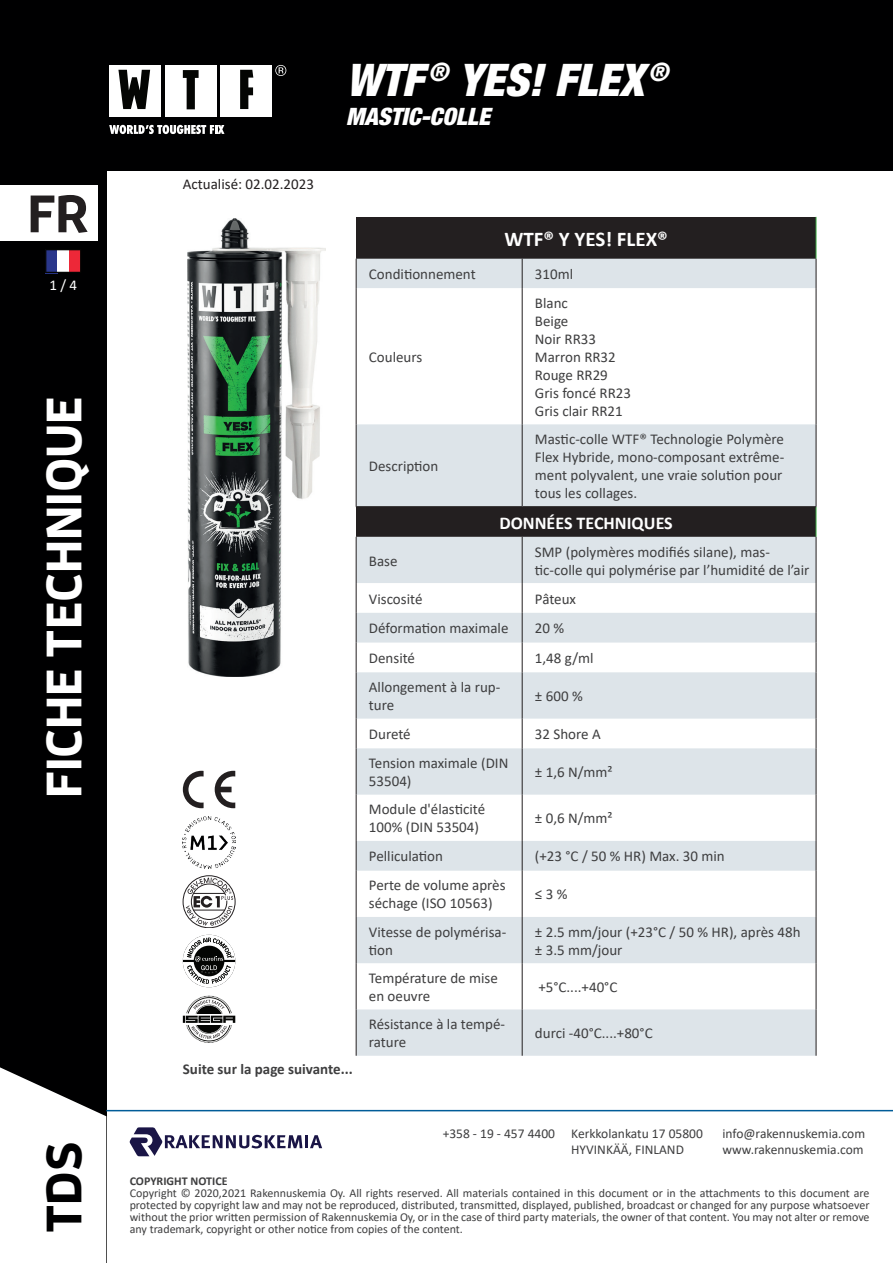
<style>
.page{position:relative;width:893px;height:1263px;background:#fff}
.page>*{position:absolute;margin:0;border:0;box-sizing:border-box;transform-origin:0 0}
.t1{font:700 52.5px "Enzo OT";color:#231f20}
.t2{font:700 49.5px "Enzo OT";color:#fff}
.t3{font:700 49.5px "Enzo OT";color:#000001}
.t4{font:italic 900 condensed 45px "Helvetica Neue LT Std";color:#fff}
.t5{font:italic 900 condensed 24px "Helvetica Neue LT Std";color:#fff}
.t6{font:700 21px "Calibri";color:#fff}
.t7{font:700 18px "Calibri";color:#fff}
.t8{font:15px/18px "Calibri";color:#3e3e3f}
.t9{font:700 15px "Calibri";color:#3e3e3f}
.t10{font:15px "Calibri";color:#231f20}
.t11{font:15px "Calibri";color:#fff}
.t12{font:13.5px/16.2px "Calibri";color:#3e3e3f}
.t13{font:12px/12px "Calibri";color:#3e3e3f;text-align:justify}
.t14{font:700 12px "Calibri";color:#3e3e3f}
</style>
<div class="page">
<div style="left:0;top:0;width:893px;height:170px;background:#000001"></div>
<div style="left:0;top:170px;width:106px;height:1093px;background:#000001"></div>
<svg style="left:0;top:1067px;width:106px;height:196px;background:#dedede"></svg>
<div style="left:0;top:186px;width:98px;height:55px;background:#fff"></div>
<div style="left:165px;top:65px;width:51px;height:51px;background:#fff"></div>
<svg style="left:183px;top:70px;width:16px;height:39px"></svg>
<div style="left:109px;top:65px;width:52px;height:51px;background:#fff"></div>
<svg style="left:118px;top:70px;width:32px;height:39px"></svg>
<div style="left:220px;top:65px;width:52px;height:51px;background:#fff"></div>
<svg style="left:240px;top:70px;width:13px;height:39px"></svg>
<svg style="left:275px;top:65px;width:11px;height:11px"></svg>
<svg style="left:109px;top:125px;width:115px;height:9px"></svg>
<hr style="left:106px;top:1110px;width:787px;height:1px;background:#005c98">
<svg style="left:129px;top:1127px;width:193px;height:29px"></svg>
<svg style="left:45px;top:249px;width:36px;height:24px"></svg>
<img style="left:188px;top:218px;width:138px;height:459px">
<div style="left:356px;top:507px;width:460px;height:30px;background:#231f20"></div>
<svg style="left:357px;top:537px;width:459px;height:519px;fill:#dde4e9"></svg>
<hr style="left:816px;top:507px;width:1px;height:30px;background:#40ae49">
<hr style="left:356px;top:537px;width:1px;height:46px;background:#231f20">
<hr style="left:522px;top:537px;width:1px;height:46px;background:#231f20">
<hr style="left:816px;top:537px;width:1px;height:46px;background:#231f20">
<hr style="left:356px;top:583px;width:1px;height:30px;background:#231f20">
<hr style="left:522px;top:583px;width:1px;height:30px;background:#231f20">
<hr style="left:816px;top:583px;width:1px;height:30px;background:#231f20">
<hr style="left:356px;top:613px;width:1px;height:30px;background:#231f20">
<hr style="left:522px;top:613px;width:1px;height:30px;background:#231f20">
<hr style="left:816px;top:613px;width:1px;height:30px;background:#231f20">
<svg style="left:356px;top:643px;width:1px;height:29px"></svg>
<svg style="left:522px;top:643px;width:1px;height:29px"></svg>
<svg style="left:816px;top:643px;width:1px;height:29px"></svg>
<hr style="left:356px;top:672px;width:1px;height:47px;background:#231f20">
<hr style="left:522px;top:672px;width:1px;height:47px;background:#231f20">
<hr style="left:816px;top:672px;width:1px;height:47px;background:#231f20">
<svg style="left:356px;top:719px;width:1px;height:29px"></svg>
<svg style="left:522px;top:719px;width:1px;height:29px"></svg>
<svg style="left:816px;top:719px;width:1px;height:29px"></svg>
<hr style="left:356px;top:748px;width:1px;height:47px;background:#231f20">
<hr style="left:522px;top:748px;width:1px;height:47px;background:#231f20">
<hr style="left:816px;top:748px;width:1px;height:47px;background:#231f20">
<hr style="left:356px;top:795px;width:1px;height:46px;background:#231f20">
<hr style="left:522px;top:795px;width:1px;height:46px;background:#231f20">
<hr style="left:816px;top:795px;width:1px;height:46px;background:#231f20">
<hr style="left:356px;top:841px;width:1px;height:30px;background:#231f20">
<hr style="left:522px;top:841px;width:1px;height:30px;background:#231f20">
<hr style="left:816px;top:841px;width:1px;height:30px;background:#231f20">
<hr style="left:356px;top:871px;width:1px;height:46px;background:#231f20">
<hr style="left:522px;top:871px;width:1px;height:46px;background:#231f20">
<hr style="left:816px;top:871px;width:1px;height:46px;background:#231f20">
<hr style="left:356px;top:917px;width:1px;height:46px;background:#231f20">
<hr style="left:522px;top:917px;width:1px;height:46px;background:#231f20">
<hr style="left:816px;top:917px;width:1px;height:46px;background:#231f20">
<hr style="left:356px;top:963px;width:1px;height:46px;background:#231f20">
<hr style="left:522px;top:963px;width:1px;height:46px;background:#231f20">
<hr style="left:816px;top:963px;width:1px;height:46px;background:#231f20">
<hr style="left:356px;top:1009px;width:1px;height:47px;background:#231f20">
<hr style="left:522px;top:1009px;width:1px;height:47px;background:#231f20">
<hr style="left:816px;top:1009px;width:1px;height:47px;background:#231f20">
<div style="left:356px;top:217px;width:460px;height:42px;background:#231f20"></div>
<svg style="left:357px;top:259px;width:459px;height:247px"></svg>
<hr style="left:816px;top:217px;width:1px;height:42px;background:#40ae49">
<svg style="left:356px;top:259px;width:1px;height:29px"></svg>
<svg style="left:522px;top:259px;width:1px;height:29px"></svg>
<svg style="left:816px;top:259px;width:1px;height:29px"></svg>
<hr style="left:356px;top:288px;width:1px;height:136px;background:#231f20">
<hr style="left:522px;top:288px;width:1px;height:136px;background:#231f20">
<hr style="left:816px;top:288px;width:1px;height:136px;background:#231f20">
<hr style="left:356px;top:424px;width:1px;height:82px;background:#231f20">
<hr style="left:522px;top:424px;width:1px;height:82px;background:#231f20">
<hr style="left:816px;top:424px;width:1px;height:82px;background:#231f20">
<hr style="left:356px;top:506px;width:166px;height:1px;background:#231f20">
<hr style="left:522px;top:506px;width:294px;height:1px;background:#231f20">
<svg style="left:183px;top:996px;width:52px;height:47px"></svg>
<img style="left:183px;top:816px;width:52px;height:53px">
<svg style="left:183px;top:875px;width:52px;height:53px"></svg>
<svg style="left:183px;top:935px;width:52px;height:52px"></svg>
<svg style="left:215px;top:771px;width:20px;height:37px"></svg>
<svg style="left:183px;top:771px;width:21px;height:37px"></svg>
<h1 class="t1" style="left:27px;top:181px;width:63px">FR</h1>
<p class="t11" style="left:49px;top:275px;width:29px">1 / 4</p>
<h2 class="t2" style="left:33px;top:797px;width:403px;rotate:-90deg">FICHE TECHNIQUE</h2>
<h2 class="t3" style="left:33px;top:1233px;width:93px;rotate:-90deg">TDS</h2>
<p class="t10" style="left:183px;top:173px;width:133px">Actualisé: 02.02.2023</p>
<h3 class="t4" style="left:346px;top:52px;width:324px">WTF <sup>®</sup> YES! FLEX <sup>®</sup></h3>
<h3 class="t5" style="left:346px;top:101px;width:145px">MASTIC-COLLE</h3>
<h3 class="t6" style="left:504px;top:224px;width:165px">WTF® Y YES! FLEX®</h3>
<p class="t8" style="left:369px;top:265px;width:108px">Conditionnement</p>
<p class="t8" style="left:535px;top:265px;width:40px">310ml</p>
<p class="t8" style="left:369px;top:347px;width:55px">Couleurs</p>
<p class="t8" style="left:369px;top:457px;width:71px">Description</p>
<p class="t8" style="left:535px;top:293px;width:98px">Blanc<br>Beige<br>Noir RR33<br>Marron RR32<br>Rouge RR29<br>Gris foncé RR23<br>Gris clair RR21</p>
<p class="t8" style="left:535px;top:430px;width:251px;text-align:justify">Mastic-colle WTF® Technologie Polymère Flex Hybride, mono-composant extrême&shy;ment polyvalent, une vraie solution pour tous les collages.</p>
<p class="t7" style="left:499px;top:510px;width:175px">DONNÉES TECHNIQUES</p>
<p class="t8" style="left:369px;top:551px;width:30px">Base</p>
<p class="t8" style="left:535px;top:542px;width:276px">SMP (polymères modifiés silane), mas&shy;tic-colle qui polymérise par l’humidité de l’air</p>
<p class="t8" style="left:369px;top:589px;width:55px">Viscosité</p>
<p class="t8" style="left:535px;top:589px;width:43px">Pâteux</p>
<p class="t8" style="left:369px;top:619px;width:141px">Déformation maximale</p>
<p class="t8" style="left:535px;top:619px;width:31px">20 %</p>
<p class="t8" style="left:369px;top:649px;width:48px">Densité</p>
<p class="t8" style="left:535px;top:649px;width:60px">1,48 g/ml</p>
<p class="t8" style="left:369px;top:678px;width:133px">Allongement à la rup&shy;ture</p>
<p class="t8" style="left:535px;top:687px;width:49px">± 600 %</p>
<p class="t8" style="left:369px;top:725px;width:43px">Dureté</p>
<p class="t8" style="left:535px;top:725px;width:67px">32 Shore A</p>
<p class="t8" style="left:369px;top:754px;width:141px">Tension maximale (DIN<br>53504)</p>
<p class="t8" style="left:535px;top:763px;width:79px">± 1,6 N/mm²</p>
<p class="t8" style="left:369px;top:800px;width:118px">Module d'élasticité<br>100% (DIN 53504)</p>
<p class="t8" style="left:535px;top:809px;width:79px">± 0,6 N/mm²</p>
<p class="t8" style="left:369px;top:847px;width:76px">Pelliculation</p>
<p class="t8" style="left:535px;top:847px;width:191px">(+23 °C / 50 % HR) Max. 30 min</p>
<p class="t8" style="left:369px;top:876px;width:138px">Perte de volume après séchage (ISO 10563)</p>
<p class="t8" style="left:535px;top:885px;width:34px">≤ 3 %</p>
<p class="t8" style="left:369px;top:922px;width:139px">Vitesse de polymérisa&shy;tion</p>
<p class="t8" style="left:535px;top:922px;width:267px">± 2.5 mm/jour (+23°C / 50 % HR), après 48h ± 3.5 mm/jour</p>
<p class="t8" style="left:369px;top:968px;width:131px">Température de mise en oeuvre</p>
<p class="t8" style="left:538px;top:977px;width:81px">+5°C....+40°C</p>
<p class="t8" style="left:369px;top:1015px;width:138px">Résistance à la tempé&shy;rature</p>
<p class="t8" style="left:535px;top:1024px;width:119px">durci -40°C....+80°C</p>
<p class="t9" style="left:183px;top:1059px;width:171px">Suite sur la page suivante...</p>
<p class="t12" style="left:443px;top:1125px;width:114px">+358 - 19 - 457 4400</p>
<p class="t12" style="left:571px;top:1125px;width:133px">Kerkkolankatu 17 05800<br>HYVINKÄÄ, FINLAND</p>
<p class="t12" style="left:722px;top:1125px;width:144px">info@rakennuskemia.com www.rakennuskemia.com</p>
<p class="t14" style="left:130px;top:1173px;width:99px">COPYRIGHT NOTICE</p>
<p class="t13" style="left:130px;top:1187px;width:741px">Copyright © 2020,2021 Rakennuskemia Oy. All rights reserved. All materials contained in this document or in the attachments to this document are protected by copyright law and may not be reproduced, distributed, transmitted, displayed, published, broadcast or changed for any purpose whatsoever without the prior written permission of Rakennuskemia Oy, or in the case of third party materials, the owner of that content. You may not alter or remove any trademark, copyright or other notice from copies of the content.</p>
</div>
